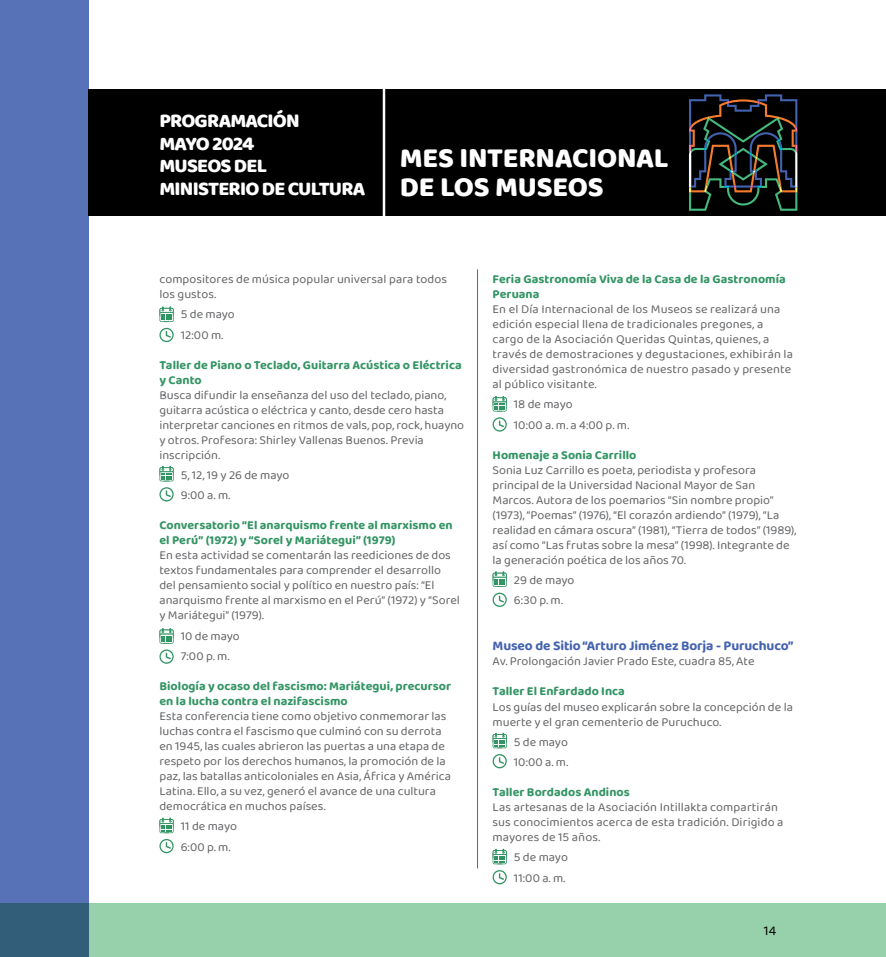
<style>
.page{position:relative;width:886px;height:957px;background:#fff}
.page>*{position:absolute;margin:0;border:0;box-sizing:border-box;transform-origin:0 0}
.t1{font:28.75px/28.8px "Baloo";letter-spacing:-.01em;color:#fff}
.t2{font:20px/22.5px "Baloo";letter-spacing:-.04em;color:#fff}
.NOMBRE_DE_MUSEO{font:700 13.75px "Baloo 2";letter-spacing:-.01em;color:#4563ae}
.t3{font:13.75px "Baloo 2";color:#000}
.TEXTO_CRONOGRAMA{font:12.5px/15px "Baloo 2";color:#636466}
.FECHA_DIM{font:700 12.5px/15px "Baloo 2";color:#339464}
</style>
<div class="page">
<div style="left:0;top:904px;width:886px;height:53px;background:#96d1ab"></div>
<div style="left:89px;top:89px;width:797px;height:127px;background:#000"></div>
<div style="left:0;top:0;width:89px;height:957px;background:#5772b6"></div>
<hr style="left:383px;top:89px;width:2px;height:127px;background:#fff">
<svg style="left:689px;top:94px;width:108px;height:117px"></svg>
<hr style="left:477px;top:269px;width:1px;height:599px;background:#636466">
<svg style="left:159px;top:306px;width:15px;height:16px"></svg>
<svg style="left:159px;top:328px;width:15px;height:14px"></svg>
<svg style="left:493px;top:396px;width:14px;height:15px"></svg>
<svg style="left:492px;top:417px;width:15px;height:15px"></svg>
<svg style="left:492px;top:571px;width:15px;height:36px"></svg>
<svg style="left:493px;top:732px;width:14px;height:16px"></svg>
<svg style="left:492px;top:754px;width:15px;height:14px"></svg>
<svg style="left:493px;top:848px;width:14px;height:16px"></svg>
<svg style="left:492px;top:870px;width:15px;height:14px"></svg>
<svg style="left:159px;top:466px;width:15px;height:15px"></svg>
<svg style="left:159px;top:487px;width:15px;height:14px"></svg>
<svg style="left:159px;top:628px;width:15px;height:36px"></svg>
<svg style="left:159px;top:817px;width:15px;height:16px"></svg>
<svg style="left:159px;top:839px;width:15px;height:14px"></svg>
<h2 class="t2" style="left:159px;top:109px;width:208px">PROGRAMACIÓN<br>MAYO 2024<br>MUSEOS DEL<br>MINISTERIO DE CULTURA</h2>
<h1 class="t1" style="left:400px;top:143px;width:270px">MES INTERNACIONAL<br>DE LOS MUSEOS</h1>
<p class="TEXTO_CRONOGRAMA" style="left:159px;top:272px;width:289px">compositores de música popular universal para todos los gustos.</p>
<p class="TEXTO_CRONOGRAMA" style="left:181px;top:307px;width:56px">5 de mayo</p>
<p class="TEXTO_CRONOGRAMA" style="left:181px;top:327px;width:44px">12:00 m.</p>
<p class="FECHA_DIM" style="left:159px;top:357px;width:304px">Taller de Piano o Teclado, Guitarra Acústica o Eléctrica y Canto</p>
<p class="TEXTO_CRONOGRAMA" style="left:159px;top:387px;width:306px">Busca difundir la enseñanza del uso del teclado, piano, guitarra acústica o eléctrica y canto, desde cero hasta interpretar canciones en ritmos de vals, pop, rock, huayno y otros. Profesora: Shirley Vallenas Buenos. Previa inscripción.</p>
<p class="TEXTO_CRONOGRAMA" style="left:181px;top:468px;width:110px">5, 12, 19 y 26 de mayo</p>
<p class="TEXTO_CRONOGRAMA" style="left:181px;top:488px;width:51px">9:00 a. m.</p>
<p class="FECHA_DIM" style="left:159px;top:518px;width:295px">Conversatorio “El anarquismo frente al marxismo en el Perú” (1972) y “Sorel y Mariátegui” (1979)</p>
<p class="TEXTO_CRONOGRAMA" style="left:159px;top:548px;width:302px">En esta actividad se comentarán las reediciones de dos textos fundamentales para comprender el desarrollo del pensamiento social y político en nuestro país: “El anarquismo frente al marxismo en el Perú” (1972) y “Sorel y Mariátegui” (1979).</p>
<p class="TEXTO_CRONOGRAMA" style="left:181px;top:628px;width:61px">10 de mayo</p>
<p class="TEXTO_CRONOGRAMA" style="left:181px;top:649px;width:50px">7:00 p. m.</p>
<p class="FECHA_DIM" style="left:159px;top:679px;width:293px">Biología y ocaso del fascismo: Mariátegui, precursor en la lucha contra el nazifascismo</p>
<p class="TEXTO_CRONOGRAMA" style="left:159px;top:709px;width:293px">Esta conferencia tiene como objetivo conmemorar las luchas contra el fascismo que culminó con su derrota en 1945, las cuales abrieron las puertas a una etapa de respeto por los derechos humanos, la promoción de la paz, las batallas anticoloniales en Asia, África y América Latina. Ello, a su vez, generó el avance de una cultura democrática en muchos países.</p>
<p class="TEXTO_CRONOGRAMA" style="left:181px;top:819px;width:58px">11 de mayo</p>
<p class="TEXTO_CRONOGRAMA" style="left:181px;top:839px;width:51px">6:00 p. m.</p>
<p class="FECHA_DIM" style="left:493px;top:272px;width:295px">Feria Gastronomía Viva de la Casa de la Gastronomía<br>Peruana</p>
<p class="TEXTO_CRONOGRAMA" style="left:493px;top:302px;width:302px">En el Día Internacional de los Museos se realizará una edición especial llena de tradicionales pregones, a cargo de la Asociación Queridas Quintas, quienes, a través de demostraciones y degustaciones, exhibirán la diversidad gastronómica de nuestro pasado y presente al público visitante.</p>
<p class="TEXTO_CRONOGRAMA" style="left:514px;top:397px;width:60px">18 de mayo</p>
<p class="TEXTO_CRONOGRAMA" style="left:514px;top:417px;width:117px">10:00 a. m. a 4:00 p. m.</p>
<p class="FECHA_DIM" style="left:493px;top:447px;width:145px">Homenaje a Sonia Carrillo</p>
<p class="TEXTO_CRONOGRAMA" style="left:493px;top:462px;width:305px">Sonia Luz Carrillo es poeta, periodista y profesora principal de la Universidad Nacional Mayor de San Marcos. Autora de los poemarios “Sin nombre propio” (1973), “Poemas” (1976), “El corazón ardiendo” (1979), “La realidad en cámara oscura” (1981), “Tierra de todos” (1989), así como “Las frutas sobre la mesa” (1998). Integrante de la generación poética de los años 70.</p>
<p class="TEXTO_CRONOGRAMA" style="left:514px;top:573px;width:62px">29 de mayo</p>
<p class="TEXTO_CRONOGRAMA" style="left:514px;top:593px;width:50px">6:30 p. m.</p>
<p class="NOMBRE_DE_MUSEO" style="left:493px;top:636px;width:302px">Museo de Sitio “Arturo Jiménez Borja - Puruchuco”</p>
<p class="TEXTO_CRONOGRAMA" style="left:493px;top:654px;width:263px">Av. Prolongación Javier Prado Este, cuadra 85, Ate</p>
<p class="FECHA_DIM" style="left:493px;top:684px;width:134px">Taller El Enfardado Inca</p>
<p class="TEXTO_CRONOGRAMA" style="left:493px;top:699px;width:302px">Los guías del museo explicarán sobre la concepción de la muerte y el gran cementerio de Puruchuco.</p>
<p class="TEXTO_CRONOGRAMA" style="left:514px;top:735px;width:56px">5 de mayo</p>
<p class="TEXTO_CRONOGRAMA" style="left:514px;top:755px;width:56px">10:00 a. m.</p>
<p class="FECHA_DIM" style="left:493px;top:785px;width:139px">Taller Bordados Andinos</p>
<p class="TEXTO_CRONOGRAMA" style="left:493px;top:800px;width:292px">Las artesanas de la Asociación Intillakta compartirán sus conocimientos acerca de esta tradición. Dirigido a mayores de 15 años.</p>
<p class="TEXTO_CRONOGRAMA" style="left:514px;top:850px;width:56px">5 de mayo</p>
<p class="TEXTO_CRONOGRAMA" style="left:514px;top:871px;width:53px">11:00 a. m.</p>
<p class="t3" style="left:764px;top:920px;width:14px">14</p>
</div>
